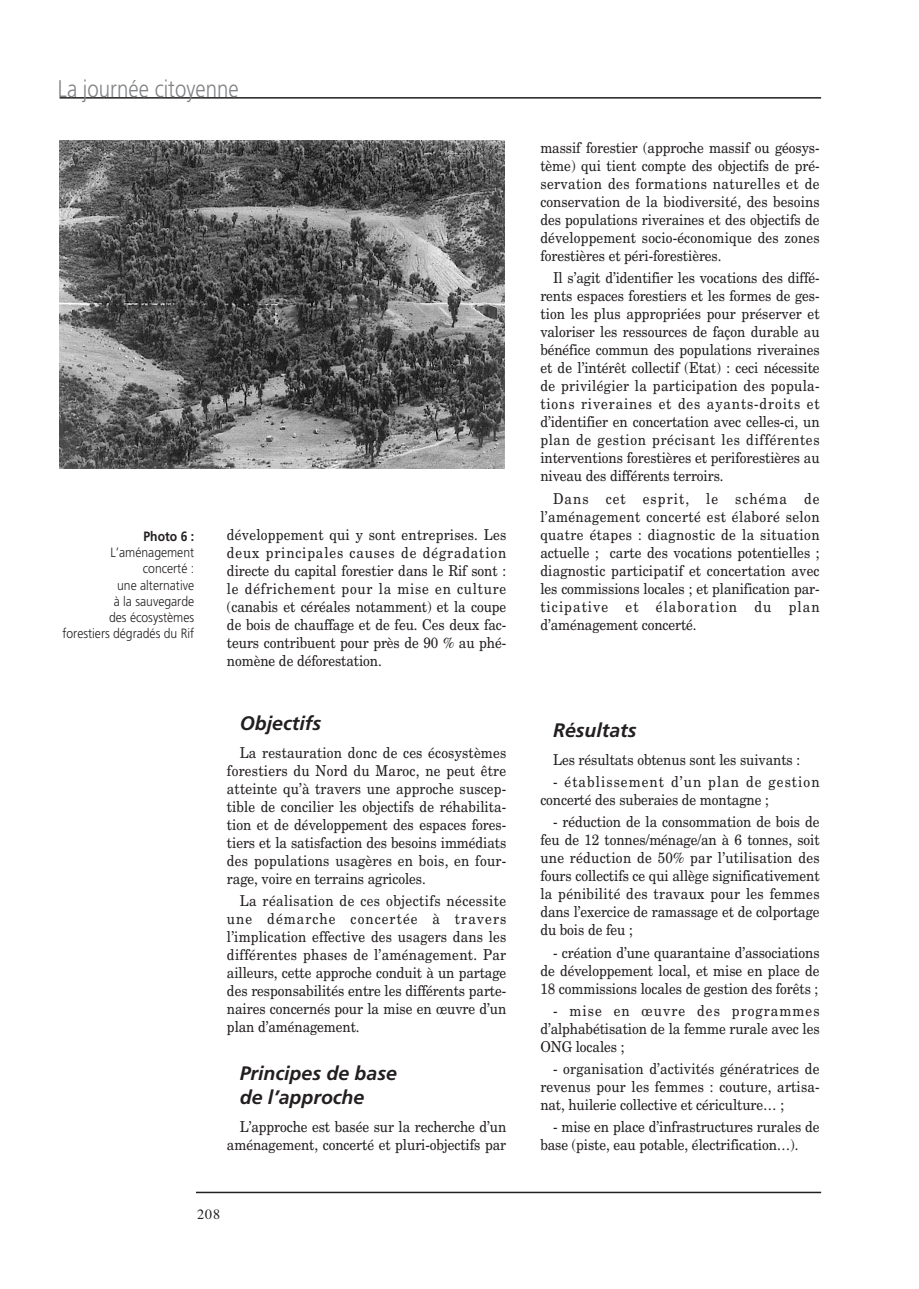
<style>
.page{position:relative;width:919px;height:1289px;background:#fff}
.page>*{position:absolute;margin:0;border:0;box-sizing:border-box;transform-origin:0 0}
.t1{font:300 24px "Frutiger";color:#808285;scale:.85 1}
.t2{font:italic 700 19.5px/23.4px "Frutiger";color:#231f20}
.t3{font:15px/18px "New Century Schlbk";letter-spacing:-.005em;color:#231f20;text-align:justify;scale:.9 1}
.t4{font:14.25px "Times";color:#231f20}
.t5{font:300 13.5px/16.2px "Frutiger";color:#231f20;text-align:right;scale:.9 1}
.t6{font:700 13.5px "Frutiger";color:#231f20;scale:.9 1}
</style>
<div class="page">
<hr style="left:60px;top:1191px;width:761px;height:2px;background:#231f20">
<hr style="left:60px;top:97px;width:761px;height:2px;background:#231f20">
<img style="left:60px;top:141px;width:444px;height:328px">
<div style="left:60px;top:529px;width:136px;height:759px;background:#fff"></div>
<h1 class="t1" style="left:58px;top:75px;width:214px">La journée citoyenne</h1>
<p class="t6" style="left:143px;top:528px;width:58px">Photo 6 :</p>
<p class="t5" style="left:62px;top:544px;width:148px">L’aménagement<br>concerté :<br>une alternative<br>à la sauvegarde<br>des écosystèmes forestiers dégradés du Rif</p>
<p class="t3" style="left:227px;top:525px;width:312px">développement qui y sont entreprises. Les deux principales causes de dégradation directe du capital forestier dans le Rif sont : le défrichement pour la mise en culture (canabis et céréales notamment) et la coupe de bois de chauffage et de feu. Ces deux fac&shy;teurs contribuent pour près de 90 % au phé&shy;nomène de déforestation.</p>
<h2 class="t2" style="left:240px;top:711px;width:83px">Objectifs</h2>
<p class="t3" style="left:227px;top:743px;width:312px;text-indent:13px">La restauration donc de ces écosystèmes forestiers du Nord du Maroc, ne peut être atteinte qu’à travers une approche suscep&shy;tible de concilier les objectifs de réhabilita&shy;tion et de développement des espaces fores&shy;tiers et la satisfaction des besoins immédiats des populations usagères en bois, en four&shy;rage, voire en terrains agricoles.</p>
<p class="t3" style="left:227px;top:891px;width:312px;text-indent:13px">La réalisation de ces objectifs nécessite une démarche concertée à travers l’implication effective des usagers dans les différentes phases de l’aménagement. Par ailleurs, cette approche conduit à un partage des responsabilités entre les différents parte&shy;naires concernés pour la mise en œuvre d’un plan d’aménagement.</p>
<h2 class="t2" style="left:240px;top:1061px;width:159px">Principes de base de l’approche</h2>
<p class="t3" style="left:227px;top:1117px;width:312px;text-align:right">L’approche est basée sur la recherche d’un aménagement, concerté et pluri-objectifs par</p>
<p class="t4" style="left:197px;top:1200px;width:24px">208</p>
<p class="t3" style="left:540px;top:138px;width:312px">massif forestier (approche massif ou géosys&shy;tème) qui tient compte des objectifs de pré&shy;servation des formations naturelles et de conservation de la biodiversité, des besoins des populations riveraines et des objectifs de développement socio-économique des zones forestières et péri-forestières.</p>
<p class="t3" style="left:540px;top:268px;width:312px;text-indent:13px">Il s’agit d’identifier les vocations des diffé&shy;rents espaces forestiers et les formes de ges&shy;tion les plus appropriées pour préserver et valoriser les ressources de façon durable au bénéfice commun des populations riveraines et de l’intérêt collectif (Etat) : ceci nécessite de privilégier la participation des popula&shy;tions riveraines et des ayants-droits et d’identifier en concertation avec celles-ci, un plan de gestion précisant les différentes interventions forestières et periforestières au niveau des différents terroirs.</p>
<p class="t3" style="left:540px;top:489px;width:312px;text-indent:13px">Dans cet esprit, le schéma de l’aménagement concerté est élaboré selon quatre étapes : diagnostic de la situation actuelle ; carte des vocations potentielles ; diagnostic participatif et concertation avec les commissions locales ; et planification par&shy;ticipative et élaboration du plan d’aménagement concerté.</p>
<h2 class="t2" style="left:553px;top:718px;width:85px">Résultats</h2>
<p class="t3" style="left:553px;top:750px;width:276px">Les résultats obtenus sont les suivants :</p>
<p class="t3" style="left:540px;top:772px;width:312px;text-indent:13px">- établissement d’un plan de gestion concerté des suberaies de montagne ;</p>
<p class="t3" style="left:540px;top:812px;width:312px;text-indent:13px">- réduction de la consommation de bois de feu de 12 tonnes/ménage/an à 6 tonnes, soit une réduction de 50% par l’utilisation des fours collectifs ce qui allège significativement la pénibilité des travaux pour les femmes dans l’exercice de ramassage et de colportage du bois de feu ;</p>
<p class="t3" style="left:540px;top:942px;width:312px;text-indent:13px">- création d’une quarantaine d’associations de développement local, et mise en place de 18 commissions locales de gestion des forêts ;</p>
<p class="t3" style="left:540px;top:1001px;width:312px;text-indent:13px">- mise en œuvre des programmes d’alphabétisation de la femme rurale avec les ONG locales ;</p>
<p class="t3" style="left:540px;top:1059px;width:312px;text-indent:13px">- organisation d’activités génératrices de revenus pour les femmes : couture, artisa&shy;nat, huilerie collective et cériculture… ;</p>
<p class="t3" style="left:540px;top:1117px;width:312px;text-indent:13px">- mise en place d’infrastructures rurales de base (piste, eau potable, électrification…).</p>
</div>
